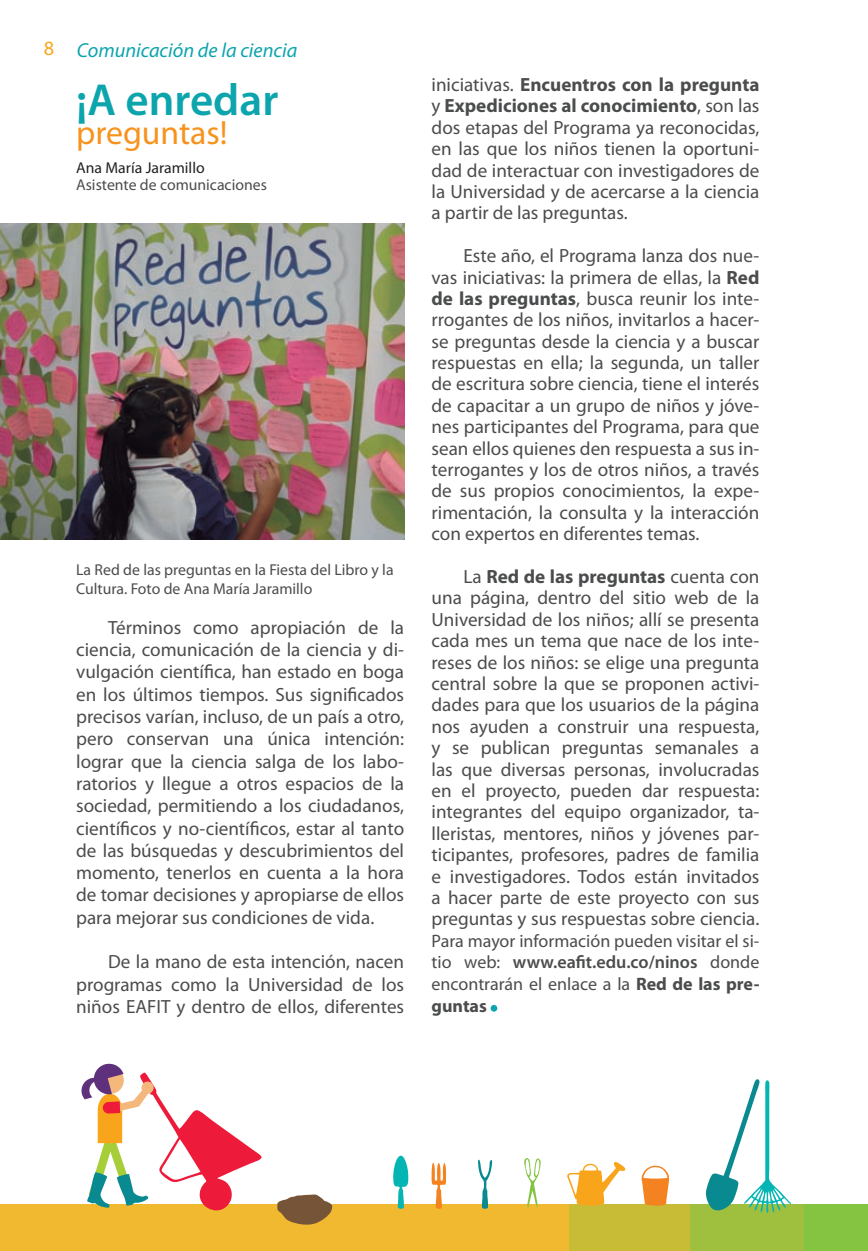
<style>
.page{position:relative;width:868px;height:1251px;background:#fff}
.page>*{position:absolute;margin:0;border:0;box-sizing:border-box;transform-origin:0 0}
.titizqp{font:600 45px "Myriad Pro";color:#0ca4ad}
.titizqp-2{font:33.75px "Myriad Pro";color:#f7931d}
.seccion{font:italic 20.25px "Myriad Pro";color:#0ca4ad}
.t1{font:20.25px "Myriad Pro";color:#f9a51b}
.parrafo{font:19.12px/21.4px "Myriad Pro";color:#4b4c4d;text-align:justify}
.t2{font:18px/21.6px "Myriad Pro";color:#4b4c4d;text-align:justify}
.autor2{font:15.75px/18.9px "Myriad Pro";color:#4b4c4d}
.autor{font:15.75px "Myriad Pro";color:#231f20}
.s1{font-weight:700}
.s2{font-weight:600}
</style>
<div class="page">
<div style="left:801px;top:1204px;width:54px;height:46px;background:#84c440"></div>
<div style="left:688px;top:1204px;width:115px;height:46px;background:#9fc03e"></div>
<div style="left:565px;top:1204px;width:125px;height:46px;background:#c8bb36"></div>
<div style="left:0;top:1204px;width:568px;height:46px;background:#f0b930"></div>
<div style="left:855px;top:1204px;width:12px;height:46px;background:#84c440"></div>
<svg style="left:490px;top:1004px;width:7px;height:7px"></svg>
<img style="left:0;top:223px;width:404px;height:317px">
<svg style="left:81px;top:1063px;width:181px;height:148px"></svg>
<div style="left:141px;top:1081px;width:13px;height:12px;background:#f4b87d;border-radius:50%"></div>
<svg style="left:277px;top:1194px;width:56px;height:30px"></svg>
<svg style="left:567px;top:1162px;width:59px;height:43px"></svg>
<svg style="left:641px;top:1165px;width:28px;height:40px"></svg>
<svg style="left:524px;top:1158px;width:17px;height:49px"></svg>
<svg style="left:705px;top:1079px;width:86px;height:134px"></svg>
<svg style="left:393px;top:1155px;width:15px;height:53px"></svg>
<svg style="left:478px;top:1159px;width:14px;height:49px"></svg>
<svg style="left:431px;top:1162px;width:15px;height:46px"></svg>
<p class="t1" style="left:44px;top:36px;width:12px">8</p>
<p class="seccion" style="left:77px;top:37px;width:222px">Comunicación de la ciencia</p>
<p class="titizqp" style="left:76px;top:71px;width:204px">¡A enredar</p>
<p class="titizqp-2" style="left:76px;top:112px;width:153px">preguntas!</p>
<p class="autor" style="left:76px;top:158px;width:130px">Ana María Jaramillo</p>
<p class="autor2" style="left:76px;top:175px;width:192px">Asistente de comunicaciones</p>
<p class="autor2" style="left:76px;top:559px;width:319px">La Red de las preguntas en la Fiesta del Libro y la<br>Cultura. Foto de Ana María Jaramillo</p>
<p class="parrafo" style="left:76px;top:616px;width:329px;line-height:22.3px;text-indent:32px">Términos como apropiación de la ciencia, comunicación de la ciencia y di&shy;vulgación científica, han estado en boga en los últimos tiempos. Sus significados precisos varían, incluso, de un país a otro, pero conservan una única intención: lograr que la ciencia salga de los labo&shy;ratorios y llegue a otros espacios de la sociedad, permitiendo a los ciudadanos, científicos y no-científicos, estar al tanto de las búsquedas y descubrimientos del momento, tenerlos en cuenta a la hora de tomar decisiones y apropiarse de ellos para mejorar sus condiciones de vida.</p>
<p class="parrafo" style="left:76px;top:950px;width:329px;line-height:22.3px;text-indent:32px">De la mano de esta intención, nacen programas como la Universidad de los niños EAFIT y dentro de ellos, diferentes</p>
<p class="parrafo" style="left:431px;top:73px;width:329px">iniciativas. <span class="s1">Encuentros con la pregunta </span>y <span class="s1">Expediciones al conocimiento</span>, son las dos etapas del Programa ya reconocidas, en las que los niños tienen la oportuni&shy;dad de interactuar con investigadores de la Universidad y de acercarse a la ciencia a partir de las preguntas.</p>
<p class="parrafo" style="left:431px;top:245px;width:329px;text-indent:32px">Este año, el Programa lanza dos nue&shy;vas iniciativas: la primera de ellas, la <span class="s1">Red de las preguntas</span>, busca reunir los inte&shy;rrogantes de los niños, invitarlos a hacer&shy;se preguntas desde la ciencia y a buscar respuestas en ella; la segunda, un taller de escritura sobre ciencia, tiene el interés de capacitar a un grupo de niños y jóve&shy;nes participantes del Programa, para que sean ellos quienes den respuesta a sus in&shy;terrogantes y los de otros niños, a través de sus propios conocimientos, la expe&shy;rimentación, la consulta y la interacción con expertos en diferentes temas.</p>
<p class="parrafo" style="left:431px;top:565px;width:329px;text-indent:32px">La <span class="s1">Red de las preguntas</span> cuenta con una página, dentro del sitio web de la Universidad de los niños; allí se presenta cada mes un tema que nace de los inte&shy;reses de los niños: se elige una pregunta central sobre la que se proponen activi&shy;dades para que los usuarios de la página nos ayuden a construir una respuesta, y se publican preguntas semanales a las que diversas personas, involucradas en el proyecto, pueden dar respuesta: integrantes del equipo organizador, ta&shy;lleristas, mentores, niños y jóvenes par&shy;ticipantes, profesores, padres de familia e investigadores. Todos están invitados a hacer parte de este proyecto con sus preguntas y sus respuestas sobre ciencia.</p>
<p class="t2" style="left:431px;top:929px;width:329px">Para mayor información pueden visitar el si&shy;tio web: <span class="s2">www.eafit.edu.co/ninos</span> donde encontrarán el enlace a la <span class="s1">Red de las pre&shy;guntas</span></p>
</div>
